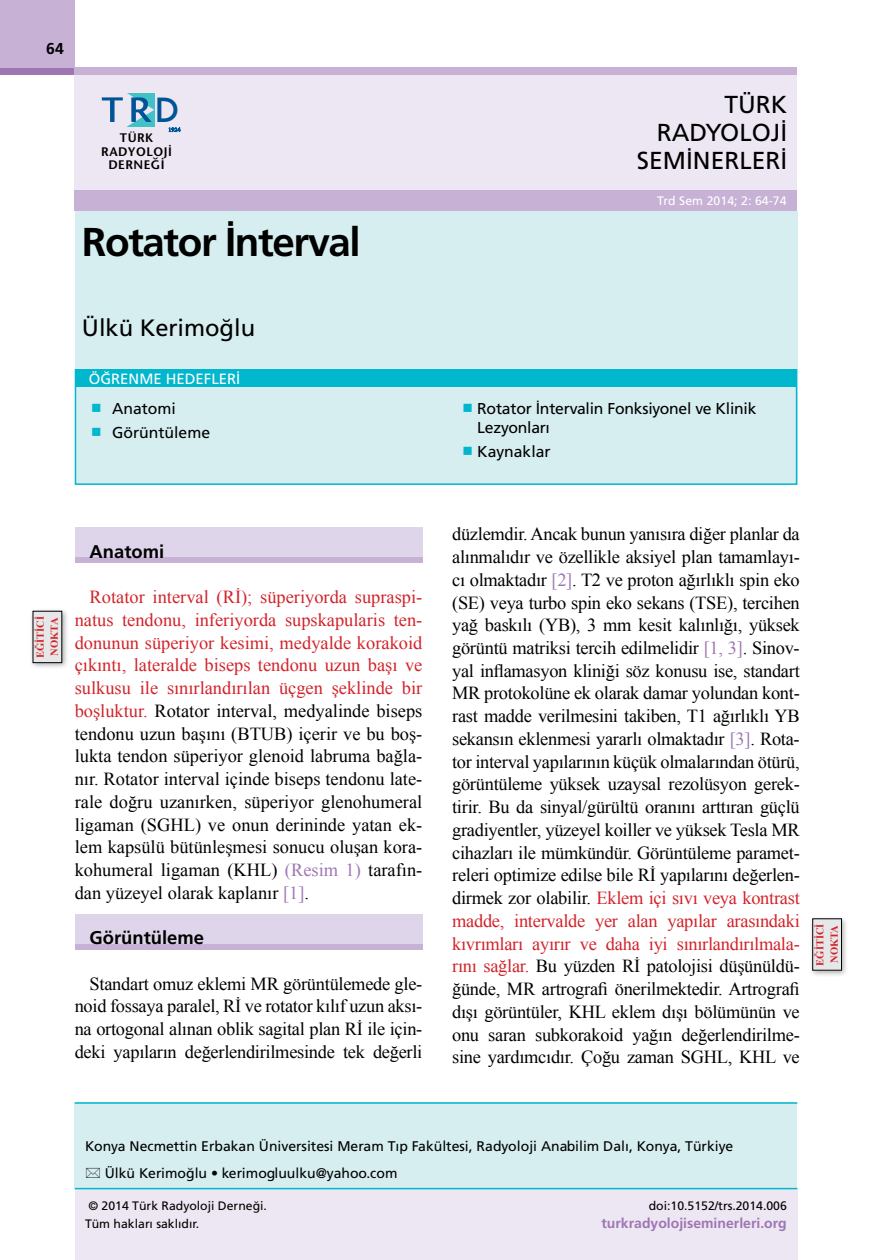
<style>
.page{position:relative;width:879px;height:1260px;background:#fff}
.page>*{position:absolute;margin:0;border:0;box-sizing:border-box;transform-origin:0 0}
.t1{font:40.25px "Frutiger Bold Tr";letter-spacing:-.035em;color:#000}
.t2{font:500 32.55px "Futura";color:#005496;scale:1.05 1}
.t3{font:24.5px/28px "Frutiger Normal Tr";color:#000;text-align:right}
.t4{font:23.62px "Frutiger Normal Tr";color:#000}
.t5{font:18.38px/22.8px "Times New Roman";letter-spacing:-.015em;color:#000;text-align:justify}
.t6{font:18.38px "Frutiger Bold Tr";color:#000}
.t7{font:15.75px/24.2px "Frutiger Normal Tr";letter-spacing:-.015em;color:#000}
.t8{font:15.75px "Frutiger Bold Tr";color:#000}
.t9{font:14.88px "Frutiger Normal Tr";color:#fff}
.t10{font:14px/27.5px "Frutiger Normal Tr";color:#000}
.t11{font:14px "Frutiger Bold Tr";color:#9e76b4}
.t12{font:14px "Wingdings";color:#00b7ce}
.t13{font:600 12.42px/13.5px "Stone Sans Std";letter-spacing:.04em;color:#000;text-align:center}
.t14{font:12.25px "Frutiger Normal Tr";color:#000}
.t15{font:12.25px "Frutiger Normal Tr";letter-spacing:.005em;color:#fff}
.t16{font:700 10.5px/14px "Times New Roman";color:#d2232a}
.s1{color:#d2232a}
.s2{color:#9e76b4}
</style>
<div class="page">
<div style="left:75px;top:528px;width:347px;height:34px;background:#dfd5ea"></div>
<div style="left:75px;top:558px;width:347px;height:5px;background:#c7b2d6"></div>
<div style="left:75px;top:914px;width:347px;height:35px;background:#dfd5ea"></div>
<div style="left:75px;top:944px;width:347px;height:5px;background:#c7b2d6"></div>
<div style="left:74px;top:75px;width:722px;height:115px;background:#ede7f3"></div>
<div style="left:0;top:68px;width:74px;height:7px;background:#9e76b4"></div>
<div style="left:74px;top:68px;width:722px;height:7px;background:#c7b2d6"></div>
<div style="left:74px;top:190px;width:722px;height:21px;background:#c7b2d6"></div>
<div style="left:0;top:0;width:74px;height:68px;background:#c7b2d6"></div>
<div style="left:75px;top:211px;width:721px;height:274px;background:#d6eef0"></div>
<div style="left:75px;top:369px;width:721px;height:116px;border:1px solid #00b7ce"></div>
<div style="left:75px;top:369px;width:720px;height:18px;background:#00b7ce"></div>
<div style="left:75px;top:1102px;width:721px;height:86px;background:#d6eef0"></div>
<hr style="left:75px;top:1102px;width:721px;height:2px;background:#00b7ce">
<div style="left:75px;top:1189px;width:721px;height:71px;background:#ede7f3"></div>
<hr style="left:75px;top:1188px;width:721px;height:1px;background:#00b7ce">
<svg style="left:169px;top:128px;width:11px;height:4px"></svg>
<svg style="left:102px;top:93px;width:52px;height:34px"></svg>
<div style="left:29px;top:607px;width:40px;height:63px;background:#000;opacity:.33"></div>
<div style="left:33px;top:611px;width:29px;height:52px;background:#e6e7e8"></div>
<div style="left:808px;top:915px;width:40px;height:62px;background:#000;opacity:.33"></div>
<div style="left:812px;top:919px;width:29px;height:51px;background:#e6e7e8"></div>
<div style="left:812px;top:919px;width:29px;height:51px;border:1px solid #000"></div>
<p class="t8" style="left:46px;top:39px;width:19px">64</p>
<h2 class="t2" style="left:154px;top:87px;width:25px">D</h2>
<p class="t13" style="left:101px;top:131px;width:72px">TÜRK<br>RADYOLOJİ<br>DERNEĞİ</p>
<h1 class="t1" style="left:82px;top:218px;width:280px">Rotator İnterval</h1>
<h3 class="t3" style="left:636px;top:90px;width:152px">TÜRK<br>RADYOLOJİ<br>SEMİNERLERİ</h3>
<p class="t15" style="left:657px;top:193px;width:131px">Trd Sem 2014; 2: 64-74</p>
<p class="t4" style="left:82px;top:314px;width:175px">Ülkü Kerimoğlu</p>
<p class="t9" style="left:89px;top:370px;width:153px">ÖĞRENME HEDEFLERİ</p>
<p class="t7" style="left:477px;top:398px;width:280px;line-height:19.2px">Rotator İntervalin Fonksiyonel ve Klinik<br>Lezyonları</p>
<p class="t7" style="left:477px;top:439px;width:75px">Kaynaklar</p>
<p class="t7" style="left:112px;top:396px;width:100px">Anatomi<br>Görüntüleme</p>
<p class="t12" style="left:462px;top:400px;width:12px">■</p>
<p class="t12" style="left:462px;top:444px;width:12px">■</p>
<p class="t16" style="left:33px;top:658px;width:44px;rotate:-90deg">EĞİTİCİ<br>NOKTA</p>
<p class="t6" style="left:90px;top:540px;width:76px">Anatomi</p>
<p class="t5" style="left:75px;top:585px;width:349px;text-indent:15px"><span class="s1">Rotator interval (Rİ); süperiyorda supraspi&shy;natus tendonu, inferiyorda supskapularis ten&shy;donunun süperiyor kesimi, medyalde korakoid çıkıntı, lateralde biseps tendonu uzun başı ve sulkusu ile sınırlandırılan üçgen şeklinde bir boşluktur.</span> Rotator interval, medyalinde biseps tendonu uzun başını (BTUB) içerir ve bu boş&shy;lukta tendon süperiyor glenoid labruma bağla&shy;nır. Rotator interval içinde biseps tendonu late&shy;rale doğru uzanırken, süperiyor glenohumeral ligaman (SGHL) ve onun derininde yatan ek&shy;lem kapsülü bütünleşmesi sonucu oluşan kora&shy;kohumeral ligaman (KHL) <span class="s2">(Resim 1)</span> tarafın&shy;dan yüzeyel olarak kaplanır <span class="s2">[1]</span>.</p>
<p class="t6" style="left:90px;top:927px;width:116px">Görüntüleme</p>
<p class="t5" style="left:75px;top:972px;width:349px;text-indent:15px">Standart omuz eklemi MR görüntülemede gle&shy;noid fossaya paralel, Rİ ve rotator kılıf uzun aksı&shy;na ortogonal alınan oblik sagital plan Rİ ile için&shy;deki yapıların değerlendirilmesinde tek değerli</p>
<p class="t5" style="left:452px;top:522px;width:349px">düzlemdir. Ancak bunun yanısıra diğer planlar da alınmalıdır ve özellikle aksiyel plan tamamlayı&shy;cı olmaktadır <span class="s2">[2]</span>. T2 ve proton ağırlıklı spin eko (SE) veya turbo spin eko sekans (TSE), tercihen yağ baskılı (YB), 3 mm kesit kalınlığı, yüksek görüntü matriksi tercih edilmelidir <span class="s2">[1, 3]</span>. Sinov&shy;yal inflamasyon kliniği söz konusu ise, standart MR protokolüne ek olarak damar yolundan kont&shy;rast madde verilmesini takiben, T1 ağırlıklı YB sekansın eklenmesi yararlı olmaktadır <span class="s2">[3]</span>. Rota&shy;tor interval yapılarının küçük olmalarından ötürü, görüntüleme yüksek uzaysal rezolüsyon gerek&shy;tirir. Bu da sinyal/gürültü oranını arttıran güçlü gradiyentler, yüzeyel koiller ve yüksek Tesla MR cihazları ile mümkündür. Görüntüleme paramet&shy;releri optimize edilse bile Rİ yapılarını değerlen&shy;dirmek zor olabilir. <span class="s1">Eklem içi sıvı veya kontrast madde, intervalde yer alan yapılar arasındaki kıvrımları ayırır ve daha iyi sınırlandırılmala&shy;rını sağlar.</span> Bu yüzden Rİ patolojisi düşünüldü&shy;ğünde, MR artrografi önerilmektedir. Artrografi dışı görüntüler, KHL eklem dışı bölümünün ve onu saran subkorakoid yağın değerlendirilme&shy;sine yardımcıdır. Çoğu zaman SGHL, KHL ve</p>
<p class="t16" style="left:812px;top:966px;width:44px;rotate:-90deg">EĞİTİCİ<br>NOKTA</p>
<p class="t10" style="left:105px;top:1132px;width:629px;text-indent:-20px">Konya Necmettin Erbakan Üniversitesi Meram Tıp Fakültesi, Radyoloji Anabilim Dalı, Konya, Türkiye<br>Ülkü Kerimoğlu • kerimogluulku@yahoo.com</p>
<p class="t14" style="left:88px;top:1199px;width:180px">© 2014 Türk Radyoloji Derneği.</p>
<p class="t14" style="left:648px;top:1199px;width:139px">doi:10.5152/trs.2014.006</p>
<p class="t14" style="left:85px;top:1216px;width:116px">Tüm hakları saklıdır.</p>
<p class="t11" style="left:601px;top:1214px;width:187px">turkradyolojiseminerleri.org</p>
</div>
